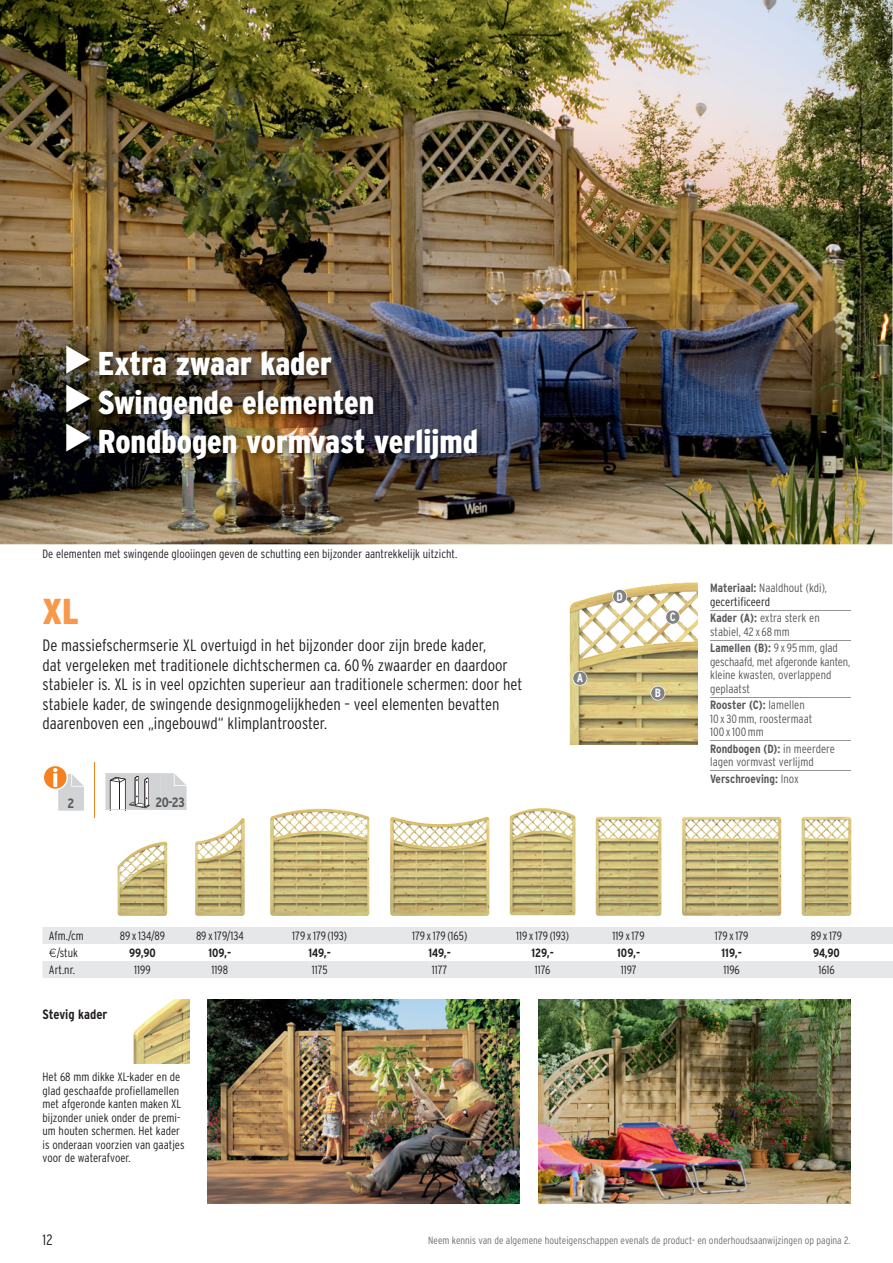
<style>
.page{position:relative;width:893px;height:1263px;background:#fff}
.page>*{position:absolute;margin:0;border:0;box-sizing:border-box;transform-origin:0 0}
.t1{font:900 36px "Interstate Condensed";color:#f89848}
.t2{font:900 33px/39px "Interstate Condensed";color:#fff}
.t3{font:300 16.5px/19.5px "Interstate Condensed";color:#231f20}
.t4{font:300 15px "Interstate Condensed";color:#231f20}
.t5{font:700 13.5px "Interstate Condensed";color:#231f20}
.t6{font:700 13.5px "Interstate Condensed";color:#58595b}
.t7{font:300 12px/13.5px "Interstate Condensed";color:#231f20}
.t8{font:300 12px/13.5px "Interstate Condensed";color:#58595b}
.t9{font:700 12px "Interstate Condensed";color:#231f20}
.t10{font:700 12px "Interstate Condensed";color:#58595b}
.t11{font:700 12px "Interstate Condensed";color:#fff}
.t12{font:300 10.5px "Interstate Condensed";color:#6d6e70}
.s1{font-family:"Lucida Grande";font-weight:400}
.s2{font-weight:700}
.s3{color:#231f20}
.s4{font-weight:300}
.s5{font-family:"Akzid Grtsk Next"}
</style>
<div class="page">
<img style="left:570px;top:583px;width:127px;height:161px">
<svg style="left:43px;top:927px;width:850px;height:51px"></svg>
<img style="left:208px;top:999px;width:312px;height:204px">
<img style="left:538px;top:999px;width:312px;height:204px">
<img style="left:134px;top:999px;width:45px;height:64px">
<img style="left:0;top:0;width:893px;height:544px">
<svg style="left:572px;top:671px;width:15px;height:15px"></svg>
<svg style="left:650px;top:686px;width:15px;height:15px"></svg>
<svg style="left:612px;top:589px;width:15px;height:15px"></svg>
<svg style="left:665px;top:610px;width:15px;height:15px"></svg>
<img style="left:118px;top:841px;width:49px;height:75px">
<img style="left:195px;top:818px;width:50px;height:98px">
<img style="left:270px;top:809px;width:99px;height:107px">
<img style="left:390px;top:817px;width:99px;height:99px">
<img style="left:682px;top:817px;width:99px;height:99px">
<img style="left:802px;top:817px;width:49px;height:99px">
<img style="left:510px;top:808px;width:65px;height:107px">
<img style="left:596px;top:817px;width:65px;height:99px">
<img style="left:61px;top:342px;width:427px;height:127px">
<svg style="left:44px;top:766px;width:40px;height:45px"></svg>
<svg style="left:53px;top:773px;width:4px;height:14px"></svg>
<svg style="left:105px;top:773px;width:82px;height:37px"></svg>
<hr style="left:94px;top:762px;width:1px;height:56px;background:#f5821f">
<hr style="left:710px;top:610px;width:140px;height:1px;background:#939598">
<hr style="left:710px;top:640px;width:140px;height:1px;background:#939598">
<hr style="left:710px;top:697px;width:140px;height:1px;background:#939598">
<hr style="left:710px;top:740px;width:140px;height:1px;background:#939598">
<hr style="left:710px;top:770px;width:140px;height:1px;background:#939598">
<h2 class="t2" style="left:64px;top:346px;width:416px"><span class="s1">▶</span> Extra zwaar kader<br><span class="s1">▶</span> Swingende elementen<br><span class="s1">▶</span> Rondbogen vormvast verlijmd</h2>
<p class="t7" style="left:43px;top:548px;width:416px">De elementen met swingende glooiingen geven de schutting een bijzonder aantrekkelijk uitzicht.</p>
<h1 class="t1" style="left:43px;top:598px;width:38px">XL</h1>
<p class="t3" style="left:43px;top:637px;width:481px">De massiefschermserie XL overtuigd in het bijzonder door zijn brede kader,<br>dat vergeleken met traditionele dichtschermen ca. 60 % zwaarder en daardoor stabieler is. XL is in veel opzichten superieur aan traditionele schermen: door het stabiele kader, de swingende designmogelijkheden – veel elementen bevatten daarenboven een „ingebouwd“ klimplantrooster.</p>
<p class="t6" style="left:68px;top:798px;width:9px">2</p>
<p class="t6" style="left:156px;top:797px;width:31px">20-23</p>
<p class="t11" style="left:577px;top:674px;width:8px">A</p>
<p class="t11" style="left:617px;top:592px;width:8px">D</p>
<p class="t11" style="left:670px;top:612px;width:7px">C</p>
<p class="t11" style="left:655px;top:688px;width:8px">B</p>
<p class="t8" style="left:710px;top:582px;width:119px"><span class="s2">Materiaal:</span> Naaldhout (kdi), <span class="s3">gecertificeerd</span></p>
<p class="t8" style="left:710px;top:612px;width:111px"><span class="s2">Kader (A):</span> extra sterk en stabiel, 42 x 68 mm</p>
<p class="t8" style="left:710px;top:642px;width:142px"><span class="s2">Lamellen (B):</span> 9 x 95 mm, glad geschaafd, met afgeronde kanten, kleine kwasten, overlappend geplaatst</p>
<p class="t8" style="left:710px;top:699px;width:104px"><span class="s2">Rooster (C):</span> lamellen<br>10 x 30 mm, roostermaat<br>100 x 100 mm</p>
<p class="t8" style="left:710px;top:743px;width:126px"><span class="s2">Rondbogen (D):</span> in meerdere lagen vormvast verlijmd</p>
<p class="t10" style="left:710px;top:774px;width:90px">Verschroeving: <span class="s4">Inox</span></p>
<p class="t7" style="left:49px;top:928px;width:36px;line-height:17px">Afm./cm <span class="s5">€</span>/stuk<br>Art.nr.</p>
<p class="t7" style="left:120px;top:930px;width:47px">89 x 134/89</p>
<p class="t9" style="left:129px;top:948px;width:28px">99,90</p>
<p class="t7" style="left:134px;top:964px;width:18px">1199</p>
<p class="t5" style="left:43px;top:1009px;width:66px">Stevig kader</p>
<p class="t7" style="left:196px;top:930px;width:49px">89 x 179/134</p>
<p class="t9" style="left:208px;top:948px;width:24px">109,-</p>
<p class="t7" style="left:212px;top:964px;width:18px">1198</p>
<p class="t7" style="left:43px;top:1071px;width:144px">Het 68 mm dikke XL-kader en de glad geschaafde profiellamellen met afgeronde kanten maken XL bijzonder uniek onder de premi&shy;um houten schermen. Het kader is onderaan voorzien van gaatjes voor de waterafvoer.</p>
<p class="t7" style="left:292px;top:930px;width:56px">179 x 179 (193)</p>
<p class="t9" style="left:308px;top:948px;width:24px">149,-</p>
<p class="t7" style="left:312px;top:964px;width:17px">1175</p>
<p class="t7" style="left:412px;top:930px;width:57px">179 x 179 (165)</p>
<p class="t9" style="left:428px;top:948px;width:24px">149,-</p>
<p class="t7" style="left:432px;top:964px;width:17px">1177</p>
<p class="t7" style="left:516px;top:930px;width:55px">119 x 179 (193)</p>
<p class="t9" style="left:531px;top:948px;width:24px">129,-</p>
<p class="t7" style="left:535px;top:964px;width:17px">1176</p>
<p class="t7" style="left:613px;top:930px;width:34px">119 x 179</p>
<p class="t9" style="left:617px;top:948px;width:24px">109,-</p>
<p class="t7" style="left:621px;top:964px;width:17px">1197</p>
<p class="t7" style="left:715px;top:930px;width:35px">179 x 179</p>
<p class="t9" style="left:721px;top:948px;width:22px">119,-</p>
<p class="t7" style="left:723px;top:964px;width:18px">1196</p>
<p class="t7" style="left:811px;top:930px;width:33px">89 x 179</p>
<p class="t9" style="left:813px;top:948px;width:28px">94,90</p>
<p class="t7" style="left:818px;top:964px;width:18px">1616</p>
<p class="t4" style="left:43px;top:1234px;width:12px">12</p>
<p class="t12" style="left:428px;top:1236px;width:424px">Neem kennis van de algemene houteigenschappen evenals de product- en onderhoudsaanwijzingen op pagina 2.</p>
</div>
